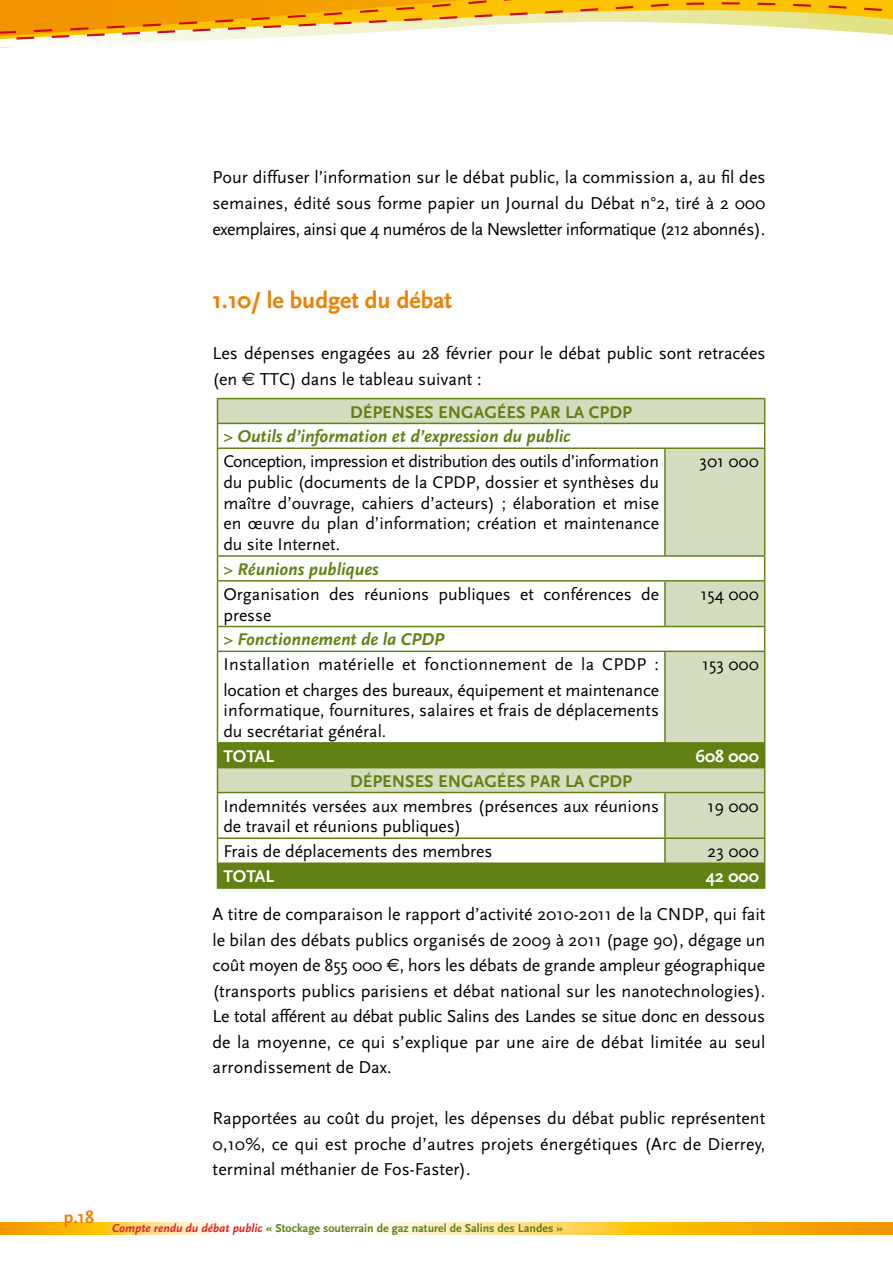
<style>
.page{position:relative;width:893px;height:1263px;background:#fff}
.page>*{position:absolute;margin:0;border:0;box-sizing:border-box;transform-origin:0 0}
.t1{font:700 24px "Scala Sans";color:#ee7f00}
.t2{font:18px/25.5px "Scala Sans";color:#000;text-align:justify}
.t3{font:700 18px "Scala Sans";color:#ee7f00}
.t4{font:17.7px/20.7px "Scala Sans";color:#000}
.t5{font:italic 700 17.7px "Scala Sans";color:#628113}
.t6{font:700 17.7px "Scala Sans";color:#628113}
.t7{font:700 17.7px "Scala Sans";color:#fff}
.t8{font:700 12px "Scala Sans";color:#628113}
.s1{font-family:"Euro Sans"}
.s2{font-style:italic;color:#e32119}
</style>
<div class="page">
<svg style="left:362px;top:1222px;width:531px;height:12px;background:#fbc74c"></svg>
<svg style="left:0;top:1222px;width:220px;height:12px;background:#fbca50"></svg>
<svg style="left:0;top:0;width:893px;height:48px"></svg>
<svg style="left:218px;top:399px;width:546px;height:438px"></svg>
<hr style="left:217px;top:398px;width:448px;height:1px;background:#628113">
<hr style="left:665px;top:398px;width:100px;height:1px;background:#628113">
<hr style="left:217px;top:423px;width:448px;height:1px;background:#628113">
<svg style="left:217px;top:399px;width:1px;height:48px"></svg>
<hr style="left:665px;top:423px;width:100px;height:1px;background:#628113">
<svg style="left:764px;top:399px;width:1px;height:48px"></svg>
<hr style="left:217px;top:447px;width:448px;height:2px;background:#628113">
<hr style="left:217px;top:449px;width:1px;height:106px;background:#628113">
<hr style="left:665px;top:447px;width:100px;height:2px;background:#628113">
<hr style="left:664px;top:449px;width:2px;height:106px;background:#628113">
<hr style="left:764px;top:449px;width:1px;height:106px;background:#628113">
<hr style="left:217px;top:555px;width:448px;height:2px;background:#628113">
<svg style="left:217px;top:557px;width:1px;height:23px"></svg>
<hr style="left:665px;top:555px;width:100px;height:2px;background:#628113">
<svg style="left:764px;top:557px;width:1px;height:23px"></svg>
<hr style="left:217px;top:580px;width:448px;height:1px;background:#628113">
<hr style="left:217px;top:581px;width:1px;height:45px;background:#628113">
<hr style="left:665px;top:580px;width:100px;height:1px;background:#628113">
<hr style="left:664px;top:581px;width:2px;height:45px;background:#628113">
<hr style="left:764px;top:581px;width:1px;height:45px;background:#628113">
<hr style="left:217px;top:626px;width:448px;height:1px;background:#628113">
<svg style="left:217px;top:627px;width:1px;height:24px"></svg>
<hr style="left:665px;top:626px;width:100px;height:1px;background:#628113">
<svg style="left:764px;top:627px;width:1px;height:24px"></svg>
<hr style="left:217px;top:651px;width:448px;height:1px;background:#628113">
<hr style="left:217px;top:652px;width:1px;height:90px;background:#628113">
<hr style="left:665px;top:651px;width:100px;height:1px;background:#628113">
<hr style="left:664px;top:652px;width:2px;height:90px;background:#628113">
<hr style="left:764px;top:652px;width:1px;height:90px;background:#628113">
<hr style="left:217px;top:742px;width:448px;height:1px;background:#628113">
<hr style="left:665px;top:742px;width:100px;height:1px;background:#628113">
<svg style="left:217px;top:743px;width:548px;height:49px;background:#98ac65"></svg>
<hr style="left:217px;top:792px;width:448px;height:1px;background:#628113">
<hr style="left:217px;top:793px;width:1px;height:44px;background:#628113">
<hr style="left:665px;top:792px;width:100px;height:1px;background:#628113">
<hr style="left:664px;top:793px;width:2px;height:44px;background:#628113">
<hr style="left:764px;top:793px;width:1px;height:44px;background:#628113">
<hr style="left:217px;top:837px;width:448px;height:2px;background:#628113">
<hr style="left:665px;top:837px;width:100px;height:2px;background:#628113">
<svg style="left:217px;top:839px;width:548px;height:48px"></svg>
<hr style="left:217px;top:887px;width:448px;height:2px;background:#628113">
<hr style="left:665px;top:887px;width:100px;height:2px;background:#628113">
<p class="t2" style="left:213px;top:165px;width:554px">Pour diffuser l’information sur le débat public, la commission a, au fil des semaines, édité sous forme papier un Journal du Débat n°2, tiré à 2 000 exemplaires, ainsi que 4 numéros de la Newsletter informatique (212 abonnés).</p>
<p class="t3" style="left:64px;top:1207px;width:32px">p.18</p>
<h1 class="t1" style="left:213px;top:287px;width:241px">1.10/ le budget du débat</h1>
<p class="t2" style="left:213px;top:341px;width:554px">Les dépenses engagées au 28 février pour le débat public sont retracées (en <span class="s1">E</span> TTC) dans le tableau suivant :</p>
<p class="t6" style="left:350px;top:402px;width:281px">dépenses ENGAGéES PAR LA CPDP</p>
<p class="t5" style="left:223px;top:427px;width:349px">&gt; Outils d’information et d’expression du public</p>
<p class="t4" style="left:223px;top:452px;width:437px;text-align:justify">Conception, impression et distribution des outils d’information du public (documents de la CPDP, dossier et synthèses du maître d’ouvrage, cahiers d’acteurs) ; élaboration et mise en œuvre du plan d’information; création et maintenance du site Internet.</p>
<p class="t4" style="left:699px;top:452px;width:61px">301 000</p>
<p class="t5" style="left:223px;top:560px;width:157px">&gt; Réunions publiques</p>
<p class="t4" style="left:223px;top:584px;width:437px">Organisation des réunions publiques et conférences de presse</p>
<p class="t4" style="left:700px;top:584px;width:60px">154 000</p>
<p class="t5" style="left:223px;top:630px;width:222px">&gt; Fonctionnement de la CPDP</p>
<p class="t4" style="left:223px;top:652px;width:437px;line-height:25px">Installation matérielle et fonctionnement de la CPDP : location et charges des bureaux, équipement et maintenance</p>
<p class="t4" style="left:223px;top:700px;width:437px">informatique, fournitures, salaires et frais de déplacements du secrétariat général.</p>
<p class="t4" style="left:702px;top:655px;width:58px">153 000</p>
<p class="t7" style="left:223px;top:746px;width:52px">TOTAL</p>
<p class="t7" style="left:695px;top:746px;width:65px">608 000</p>
<p class="t6" style="left:350px;top:771px;width:281px">dépenses ENGAGÉES PAR LA CPDP</p>
<p class="t4" style="left:223px;top:796px;width:437px">Indemnités versées aux membres (présences aux réunions de travail et réunions publiques)</p>
<p class="t4" style="left:707px;top:796px;width:53px">19 000</p>
<p class="t4" style="left:223px;top:842px;width:271px">Frais de déplacements des membres</p>
<p class="t4" style="left:708px;top:842px;width:53px">23 000</p>
<p class="t7" style="left:223px;top:867px;width:52px">TOTAL</p>
<p class="t7" style="left:706px;top:867px;width:54px">42 000</p>
<p class="t2" style="left:213px;top:902px;width:554px">A titre de comparaison le rapport d’activité 2010-2011 de la CNDP, qui fait le bilan des débats publics organisés de 2009 à 2011 (page 90), dégage un coût moyen de 855 000 <span class="s1">E</span>, hors les débats de grande ampleur géographique (transports publics parisiens et débat national sur les nanotechnologies).<br>Le total afférent au débat public Salins des Landes se situe donc en dessous de la moyenne, ce qui s’explique par une aire de débat limitée au seul arrondissement de Dax.</p>
<p class="t2" style="left:213px;top:1106px;width:554px">Rapportées au coût du projet, les dépenses du débat public représentent 0,10%, ce qui est proche d’autres projets énergétiques (Arc de Dierrey, terminal méthanier de Fos-Faster).</p>
<p class="t8" style="left:112px;top:1222px;width:452px"><span class="s2">Compte rendu du débat public</span> « Stockage souterrain de gaz naturel de Salins des Landes »</p>
</div>
